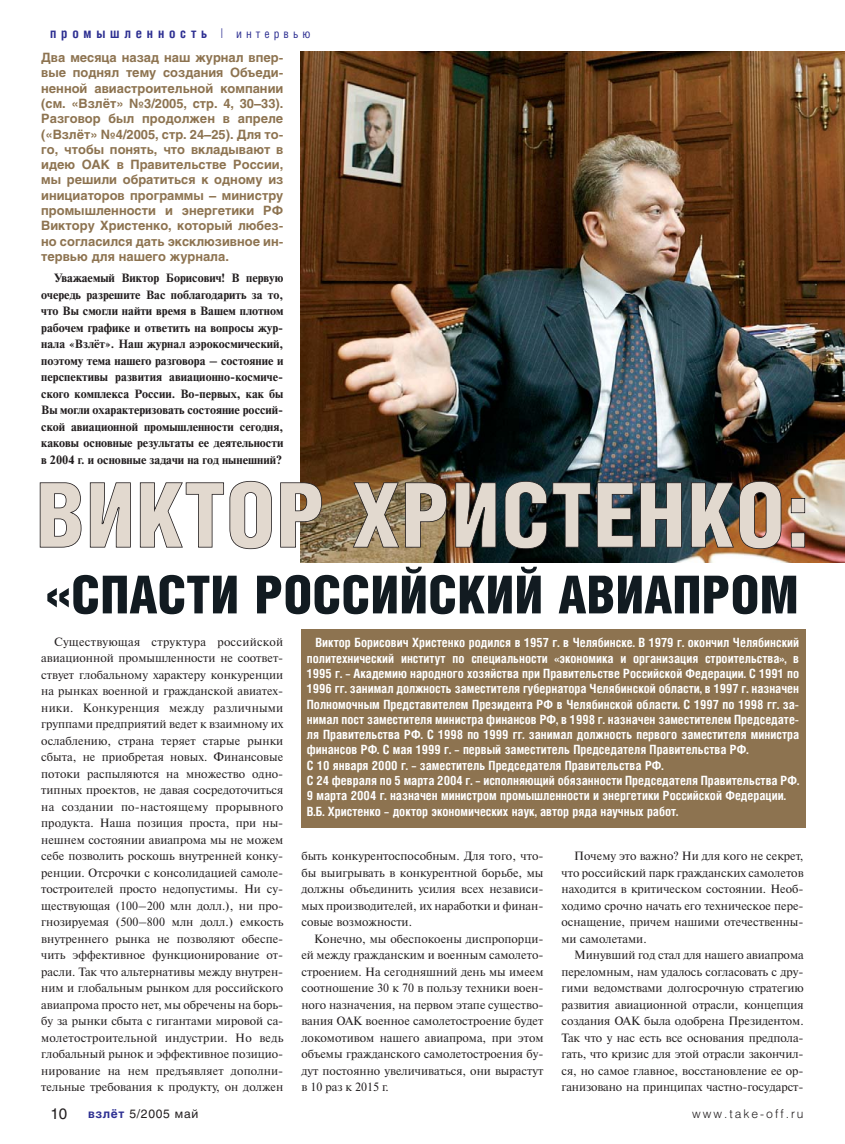
<style>
.page{position:relative;width:845px;height:1144px;background:#fff}
.page>*{position:absolute;margin:0;border:0;box-sizing:border-box;transform-origin:0 0}
.t1{font:900 52.5px "Helios Cond";color:#121b21}
.t2{font:15px "Helios";color:#231f20}
.t3{font:700 13.5px "Helios Cond";letter-spacing:.355em;color:#2e3092}
.t4{font:700 12.75px/15.3px "Helios Cond";color:#fff}
.t5{font:700 12.75px/15.3px "Helios";color:#8d7350;text-align:justify}
.t6{font:12px/16.5px "Newton C";color:#231f20;text-align:justify}
.t7{font:700 12px/16.5px "Newton C";color:#231f20;text-align:justify}
.t8{font:300 12px "Helios";letter-spacing:.165em;color:#231f20}
.t9{font:12px "Helios";letter-spacing:.055em;color:#231f20}
.s1{font-weight:300}
.s2{font-weight:400;font-size:12px}
.s3{font-weight:700;color:#2e3092}
</style>
<div class="page">
<img style="left:39px;top:51px;width:806px;height:777px">
<p class="t3" style="left:50px;top:28px;width:262px">промышленность <span class="s1">|</span> <span class="s2">интервью</span></p>
<p class="t5" style="left:41px;top:51px;width:244px">Два месяца назад наш журнал впер&shy;вые поднял тему создания Объеди&shy;ненной авиастроительной компании (см. «Взлёт» №3/2005, стр. 4, 30–33).<br>Разговор был продолжен в апреле («Взлёт» №4/2005, стр. 24–25). Для то&shy;го, чтобы понять, что вкладывают в идею ОАК в Правительстве России, мы решили обратиться к одному из инициаторов программы – министру промышленности и энергетики РФ Виктору Христенко, который любез&shy;но согласился дать эксклюзивное ин&shy;тервью для нашего журнала.</p>
<p class="t7" style="left:41px;top:271px;width:244px;text-indent:13px">Уважаемый Виктор Борисович! В первую очередь разрешите Вас поблагодарить за то, что Вы смогли найти время в Вашем плотном рабочем графике и ответить на вопросы жур&shy;нала «Взлёт». Наш журнал аэрокосмический, поэтому тема нашего разговора – состояние и перспективы развития авиационно-космиче&shy;ского комплекса России. Во-первых, как бы Вы могли охарактеризовать состояние россий&shy;ской авиационной промышленности сегодня, каковы основные результаты ее деятельности в 2004 г. и основные задачи на год нынешний?</p>
<h1 class="t1" style="left:46px;top:574px;width:755px">«СПАСТИ РОССИЙСКИЙ АВИАПРОМ</h1>
<p class="t4" style="left:307px;top:636px;width:494px;text-indent:9px">Виктор Борисович Христенко родился в 1957 г. в Челябинске. В 1979 г. окончил Челябинский политехнический институт по специальности «экономика и организация строительства», в 1995 г. – Академию народного хозяйства при Правительстве Российской Федерации. С 1991 по 1996 гг. занимал должность заместителя губернатора Челябинской области, в 1997 г. назначен Полномочным Представителем Президента РФ в Челябинской области. С 1997 по 1998 гг. за&shy;нимал пост заместителя министра финансов РФ, в 1998 г. назначен заместителем Председате&shy;ля Правительства РФ. С 1998 по 1999 гг. занимал должность первого заместителя министра финансов РФ. С мая 1999 г. – первый заместитель Председателя Правительства РФ.<br>С 10 января 2000 г. – заместитель Председателя Правительства РФ.<br>С 24 февраля по 5 марта 2004 г. – исполняющий обязанности Председателя Правительства РФ.<br>9 марта 2004 г. назначен министром промышленности и энергетики Российской Федерации.<br>В.Б. Христенко – доктор экономических наук, автор ряда научных работ.</p>
<p class="t6" style="left:41px;top:634px;width:244px;text-indent:13px">Существующая структура российской авиационной промышленности не соответ&shy;ствует глобальному характеру конкуренции на рынках военной и гражданской авиатех&shy;ники. Конкуренция между различными группами предприятий ведет к взаимному их ослаблению, страна теряет старые рынки сбыта, не приобретая новых. Финансовые потоки распыляются на множество одно&shy;типных проектов, не давая сосредоточиться на создании по-настоящему прорывного продукта. Наша позиция проста, при ны&shy;нешнем состоянии авиапрома мы не можем себе позволить роскошь внутренней конку&shy;ренции. Отсрочки с консолидацией самоле&shy;тостроителей просто недопустимы. Ни су&shy;ществующая (100–200 млн долл.), ни про&shy;гнозируемая (500–800 млн долл.) емкость внутреннего рынка не позволяют обеспе&shy;чить эффективное функционирование от&shy;расли. Так что альтернативы между внутрен&shy;ним и глобальным рынком для российского авиапрома просто нет, мы обречены на борь&shy;бу за рынки сбыта с гигантами мировой са&shy;молетостроительной индустрии. Но ведь глобальный рынок и эффективное позицио&shy;нирование на нем предъявляет дополни&shy;тельные требования к продукту, он должен</p>
<p class="t6" style="left:561px;top:849px;width:244px;text-indent:13px">Почему это важно? Ни для кого не секрет, что российский парк гражданских самолетов находится в критическом состоянии. Необ&shy;ходимо срочно начать его техническое пере&shy;оснащение, причем нашими отечественны&shy;ми самолетами.</p>
<p class="t6" style="left:561px;top:948px;width:244px;text-indent:13px">Минувший год стал для нашего авиапрома переломным, нам удалось согласовать с дру&shy;гими ведомствами долгосрочную стратегию развития авиационной отрасли, концепция создания ОАК была одобрена Президентом.<br>Так что у нас есть все основания предпола&shy;гать, что кризис для этой отрасли закончил&shy;ся, но самое главное, восстановление ее ор&shy;ганизовано на принципах частно-государст-</p>
<p class="t6" style="left:301px;top:849px;width:244px">быть конкурентоспособным. Для того, что&shy;бы выигрывать в конкурентной борьбе, мы должны объединить усилия всех независи&shy;мых производителей, их наработки и финан&shy;совые возможности.</p>
<p class="t6" style="left:301px;top:931px;width:244px;text-indent:13px">Конечно, мы обеспокоены диспропорци&shy;ей между гражданским и военным самолето&shy;строением. На сегодняшний день мы имеем соотношение 30 к 70 в пользу техники воен&shy;ного назначения, на первом этапе существо&shy;вания ОАК военное самолетостроение будет локомотивом нашего авиапрома, при этом объемы гражданского самолетостроения бу&shy;дут постоянно увеличиваться, они вырастут в 10 раз к 2015 г.</p>
<p class="t2" style="left:51px;top:1107px;width:18px">10</p>
<p class="t9" style="left:88px;top:1109px;width:112px"><span class="s3">взлёт</span> 5/2005 май</p>
<p class="t8" style="left:692px;top:1108px;width:113px">www.take-off.ru</p>
</div>
